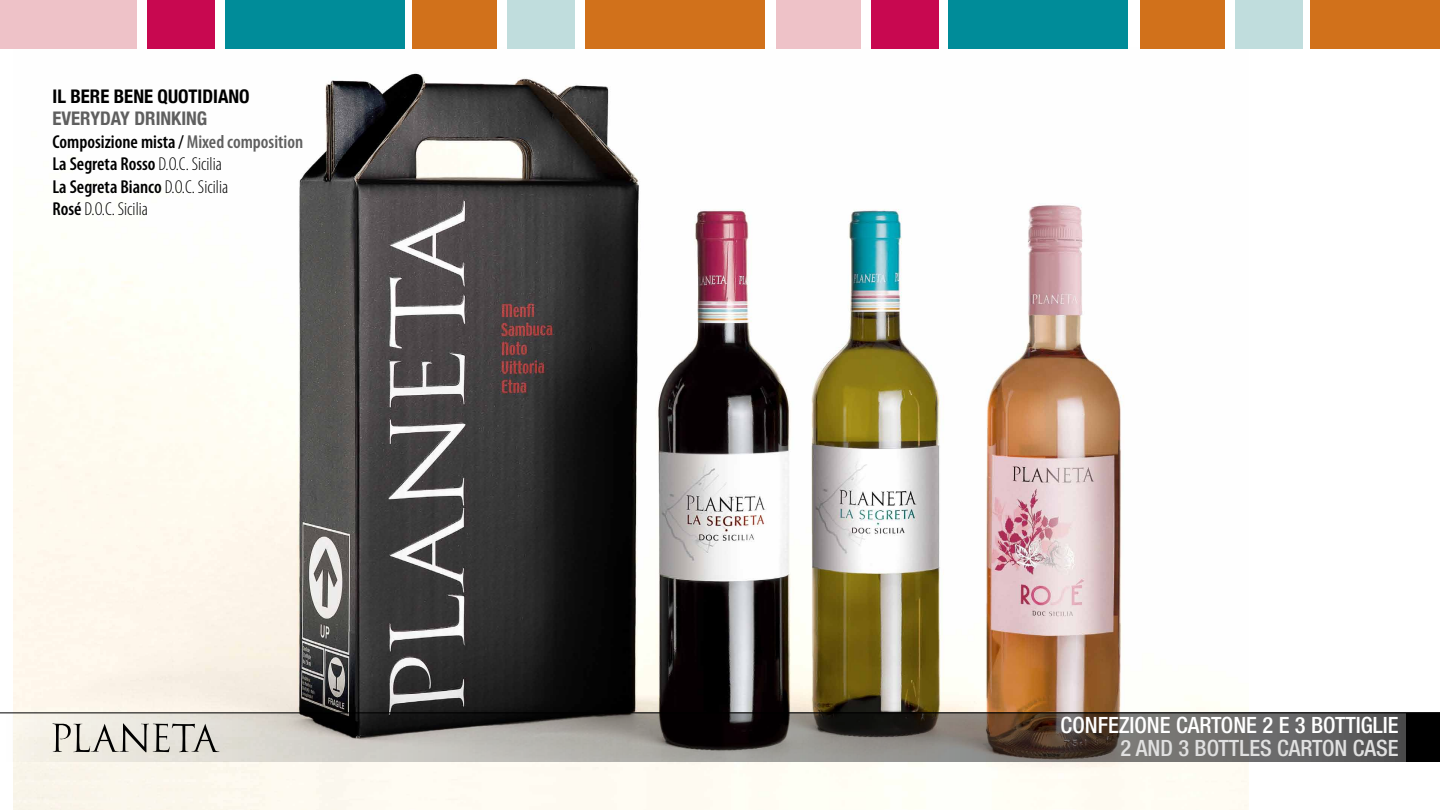
<style>
.page{position:relative;width:1440px;height:810px;background:#fff}
.page>*{position:absolute;margin:0;border:0;box-sizing:border-box;transform-origin:0 0}
.t1{font:500 condensed 22.5px "Helvetica Neue";color:#fff}
.t2{font:500 condensed 22.5px "Helvetica Neue";color:#e0e0e0}
.t3{font:600 condensed 18.75px/22.5px "Myriad Pro";color:#000}
.t4{font:700 condensed 18.75px "Helvetica Neue";color:#000}
.t5{font:700 condensed 18.75px "Helvetica Neue";color:#5f5f5f}
.s1{color:#5f5f5f}
.s2{font-weight:300}
</style>
<div class="page">
<img style="left:14px;top:47px;width:1234px;height:763px">
<div style="left:412px;top:0;width:85px;height:48px;background:#d1711b"></div>
<div style="left:507px;top:0;width:68px;height:48px;background:#c0dddd"></div>
<div style="left:585px;top:0;width:180px;height:48px;background:#d1711b"></div>
<div style="left:776px;top:0;width:85px;height:48px;background:#eec2c8"></div>
<div style="left:871px;top:0;width:68px;height:48px;background:#c80850"></div>
<div style="left:948px;top:0;width:180px;height:48px;background:#008c99"></div>
<div style="left:1140px;top:0;width:84px;height:48px;background:#d1711b"></div>
<div style="left:1235px;top:0;width:67px;height:48px;background:#c0dddd"></div>
<div style="left:1311px;top:0;width:129px;height:48px;background:#d1711b"></div>
<div style="left:0;top:0;width:137px;height:48px;background:#eec2c8"></div>
<div style="left:147px;top:0;width:68px;height:48px;background:#c80850"></div>
<div style="left:225px;top:0;width:180px;height:48px;background:#008c99"></div>
<svg style="left:0;top:713px;width:1406px;height:49px;background:#807c77"></svg>
<div style="left:1406px;top:713px;width:34px;height:49px;background:#000"></div>
<hr style="left:0;top:712px;width:1440px;height:1px;background:#000">
<svg style="left:52px;top:723px;width:167px;height:30px;background:#bcbab3"></svg>
<p class="t4" style="left:52px;top:85px;width:199px">IL BERE BENE QUOTIDIANO</p>
<p class="t5" style="left:52px;top:107px;width:156px">EVERYDAY DRINKING</p>
<p class="t3" style="left:52px;top:130px;width:252px">Composizione mista / <span class="s1">Mixed composition<br></span>La Segreta Rosso <span class="s2">D.O.C. Sicilia<br></span>La Segreta Bianco <span class="s2">D.O.C. Sicilia<br></span>Rosé <span class="s2">D.O.C. Sicilia</span></p>
<p class="t1" style="left:1061px;top:712px;width:340px">CONFEZIONE CARTONE 2 E 3 BOTTIGLIE</p>
<p class="t2" style="left:1121px;top:734px;width:169px">2 AND 3 BOTTLES CART</p>
<p class="t2" style="left:1322px;top:734px;width:78px">ON CASE</p>
</div>
